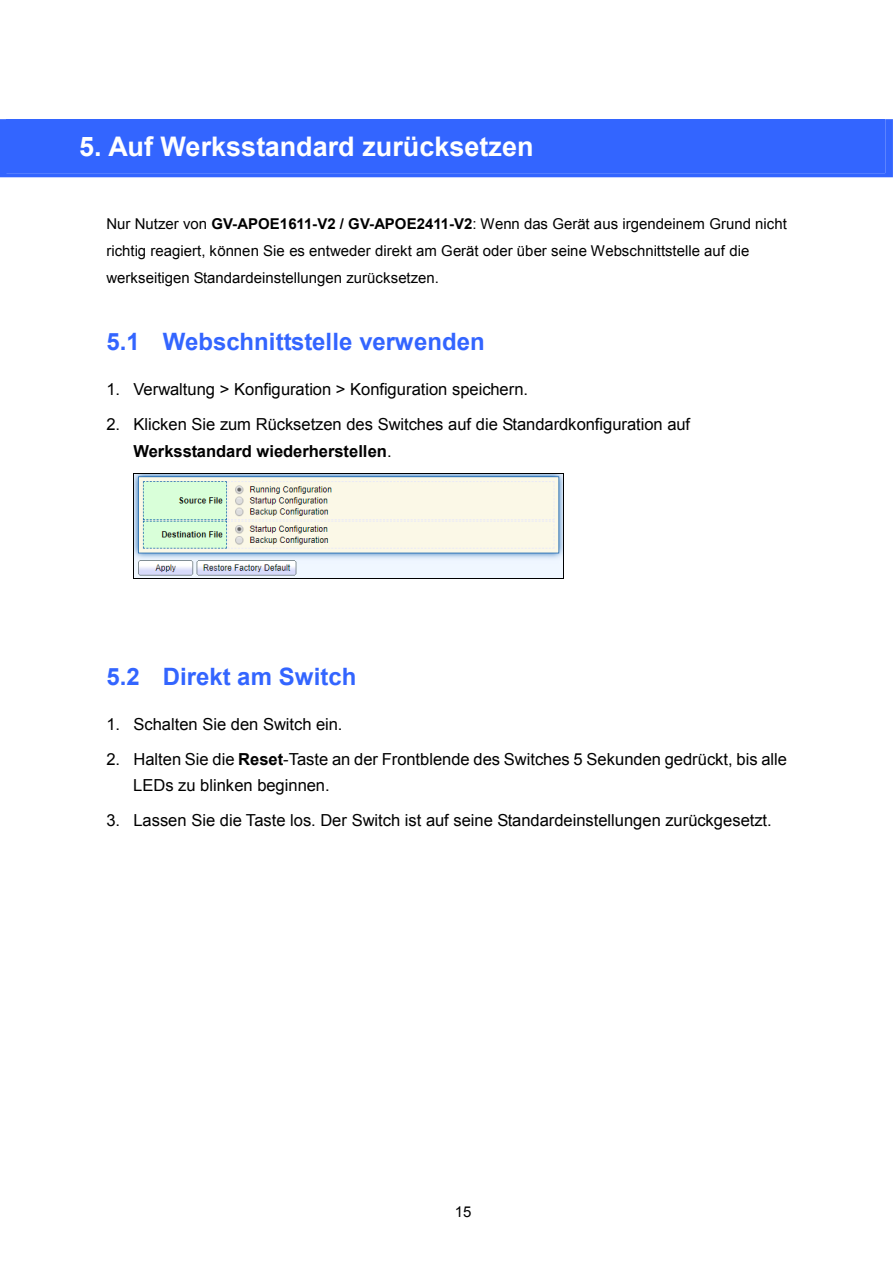
<style>
.page{position:relative;width:893px;height:1263px;background:#fff}
.page>*{position:absolute;margin:0;border:0;box-sizing:border-box;transform-origin:0 0}
.t1{font:700 27px "Arial";color:#fff}
.t2{font:700 24px "Arial";color:#3365ff}
.t3{font:16.5px/27px "Arial";color:#000}
.t4{font:15px/26.8px "Arial";color:#000}
.s1{font-weight:700}
</style>
<div class="page">
<svg style="left:0;top:119px;width:892px;height:58px;background:#3a6aff"></svg>
<div style="left:6px;top:119px;width:879px;height:54px;background:#3365ff"></div>
<img style="left:134px;top:474px;width:429px;height:104px">
<hr style="left:133px;top:473px;width:431px;height:1px;background:#000">
<hr style="left:133px;top:473px;width:1px;height:105px;background:#000">
<hr style="left:563px;top:473px;width:1px;height:105px;background:#000">
<hr style="left:133px;top:578px;width:431px;height:1px;background:#000">
<h1 class="t1" style="left:79px;top:132px;width:456px">5. Auf Werksstandard zurücksetzen</h1>
<p class="t4" style="left:106px;top:211px;width:682px">Nur Nutzer von <span class="s1">GV-APOE1611-V2 / GV-APOE2411-V2</span>: Wenn das Gerät aus irgendeinem Grund nicht richtig reagiert, können Sie es entweder direkt am Gerät oder über seine Webschnittstelle auf die werkseitigen Standardeinstellungen zurücksetzen.</p>
<h2 class="t2" style="left:106px;top:329px;width:380px">5.1 Webschnittstelle verwenden</h2>
<p class="t3" style="left:106px;top:376px;width:423px">1. Verwaltung &gt; Konfiguration &gt; Konfiguration speichern.</p>
<p class="t3" style="left:133px;top:411px;width:558px;text-indent:-27px">2. Klicken Sie zum Rücksetzen des Switches auf die Standardkonfiguration auf<br><span class="s1">Werksstandard wiederherstellen</span>.</p>
<h2 class="t2" style="left:106px;top:663px;width:251px">5.2 Direkt am Switch</h2>
<p class="t3" style="left:106px;top:711px;width:238px">1. Schalten Sie den Switch ein.</p>
<p class="t3" style="left:133px;top:746px;width:655px;text-indent:-27px">2. Halten Sie die <span class="s1">Reset</span>-Taste an der Frontblende des Switches 5 Sekunden gedrückt, bis alle<br>LEDs zu blinken beginnen.</p>
<p class="t3" style="left:106px;top:807px;width:666px">3. Lassen Sie die Taste los. Der Switch ist auf seine Standardeinstellungen zurückgesetzt.</p>
<p class="t4" style="left:455px;top:1198px;width:18px">15</p>
</div>
